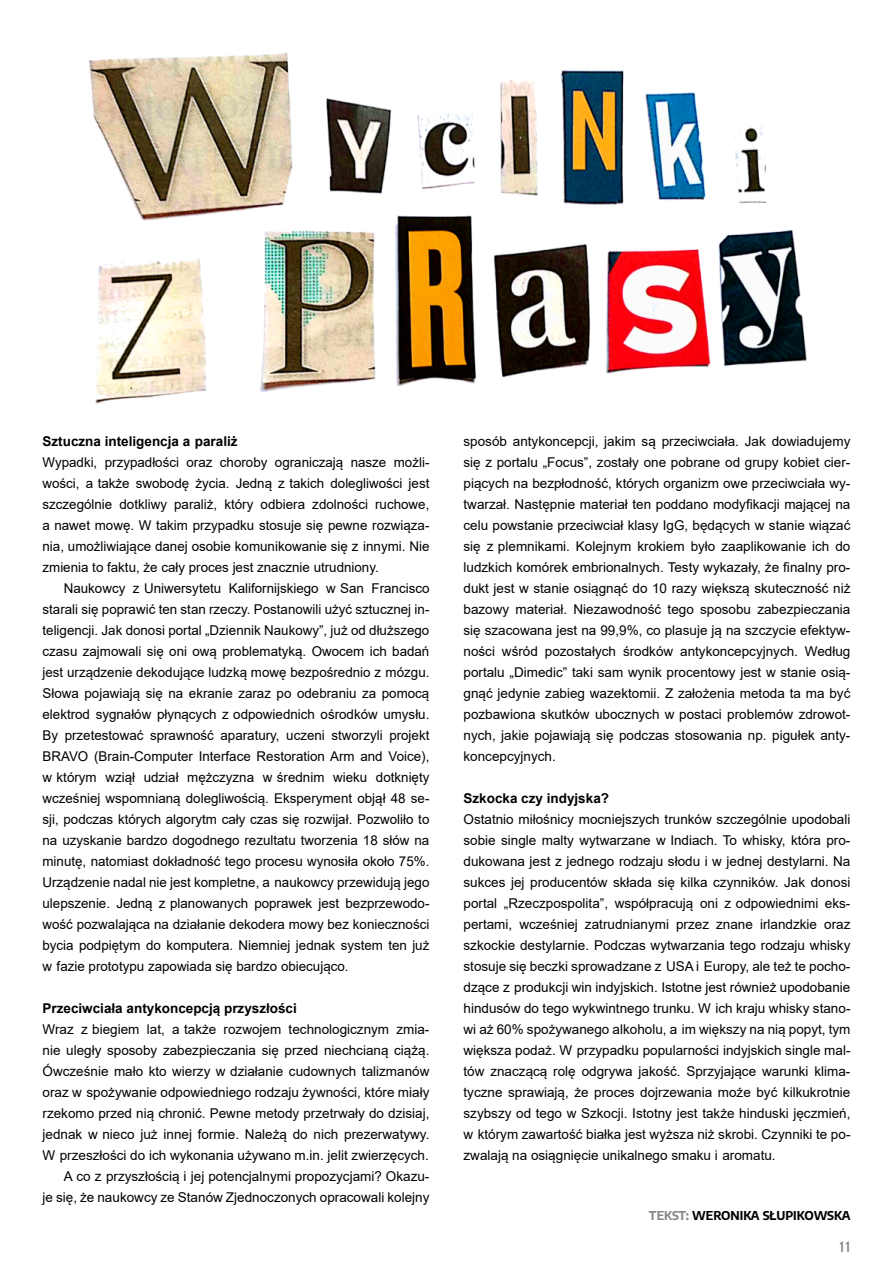
<style>
.page{position:relative;width:893px;height:1263px;background:#fff}
.page>*{position:absolute;margin:0;border:0;box-sizing:border-box;transform-origin:0 0}
.t1{font:700 15px "Bebas Neue";color:#878787}
.t2{font:13.5px/21px "Arial";color:#000;text-align:justify}
.t3{font:700 13.5px "Arial";color:#000}
.t4{font:700 12px "Encode Sans";color:#000}
.s1{color:#878787}
</style>
<div class="page">
<img style="left:89px;top:52px;width:718px;height:352px">
<p class="t3" style="left:43px;top:431px;width:197px">Sztuczna inteligencja a paraliż</p>
<p class="t2" style="left:43px;top:451px;width:388px">Wypadki, przypadłości oraz choroby ograniczają nasze możli&shy;wości, a także swobodę życia. Jedną z takich dolegliwości jest szczególnie dotkliwy paraliż, który odbiera zdolności ruchowe, a nawet mowę. W takim przypadku stosuje się pewne rozwiąza&shy;nia, umożliwiające danej osobie komunikowanie się z innymi. Nie zmienia to faktu, że cały proces jest znacznie utrudniony.</p>
<p class="t2" style="left:43px;top:577px;width:388px;text-indent:21px">Naukowcy z Uniwersytetu Kalifornijskiego w San Francisco starali się poprawić ten stan rzeczy. Postanowili użyć sztucznej in&shy;teligencji. Jak donosi portal „Dziennik Naukowy”, już od dłuższego czasu zajmowali się oni ową problematyką. Owocem ich badań jest urządzenie dekodujące ludzką mowę bezpośrednio z mózgu.<br>Słowa pojawiają się na ekranie zaraz po odebraniu za pomocą elektrod sygnałów płynących z odpowiednich ośrodków umysłu.<br>By przetestować sprawność aparatury, uczeni stworzyli projekt BRAVO (Brain-Computer Interface Restoration Arm and Voice), w którym wziął udział mężczyzna w średnim wieku dotknięty wcześniej wspomnianą dolegliwością. Eksperyment objął 48 se&shy;sji, podczas których algorytm cały czas się rozwijał. Pozwoliło to na uzyskanie bardzo dogodnego rezultatu tworzenia 18 słów na minutę, natomiast dokładność tego procesu wynosiła około 75%.<br>Urządzenie nadal nie jest kompletne, a naukowcy przewidują jego ulepszenie. Jedną z planowanych poprawek jest bezprzewodo&shy;wość pozwalająca na działanie dekodera mowy bez konieczności bycia podpiętym do komputera. Niemniej jednak system ten już w fazie prototypu zapowiada się bardzo obiecująco.</p>
<p class="t3" style="left:43px;top:998px;width:256px">Przeciwciała antykoncepcją przyszłości</p>
<p class="t2" style="left:43px;top:1018px;width:388px;text-align:right">Wraz z biegiem lat, a także rozwojem technologicznym zmia&shy;nie uległy sposoby zabezpieczania się przed niechcianą ciążą.<br>Ówcześnie mało kto wierzy w działanie cudownych talizmanów oraz w spożywanie odpowiedniego rodzaju żywności, które miały rzekomo przed nią chronić. Pewne metody przetrwały do dzisiaj, jednak w nieco już innej formie. Należą do nich prezerwatywy.<br>W przeszłości do ich wykonania używano m.in. jelit zwierzęcych.<br>A co z przyszłością i jej potencjalnymi propozycjami? Okazu-<br>je się, że naukowcy ze Stanów Zjednoczonych opracowali kolejny</p>
<p class="t2" style="left:463px;top:430px;width:388px">sposób antykoncepcji, jakim są przeciwciała. Jak dowiadujemy się z portalu „Focus”, zostały one pobrane od grupy kobiet cier&shy;piących na bezpłodność, których organizm owe przeciwciała wy&shy;twarzał. Następnie materiał ten poddano modyfikacji mającej na celu powstanie przeciwciał klasy IgG, będących w stanie wiązać się z plemnikami. Kolejnym krokiem było zaaplikowanie ich do ludzkich komórek embrionalnych. Testy wykazały, że finalny pro&shy;dukt jest w stanie osiągnąć do 10 razy większą skuteczność niż bazowy materiał. Niezawodność tego sposobu zabezpieczania się szacowana jest na 99,9%, co plasuje ją na szczycie efektyw&shy;ności wśród pozostałych środków antykoncepcyjnych. Według portalu „Dimedic” taki sam wynik procentowy jest w stanie osią&shy;gnąć jedynie zabieg wazektomii. Z założenia metoda ta ma być pozbawiona skutków ubocznych w postaci problemów zdrowot&shy;nych, jakie pojawiają się podczas stosowania np. pigułek anty&shy;koncepcyjnych.</p>
<p class="t3" style="left:463px;top:789px;width:147px">Szkocka czy indyjska?</p>
<p class="t2" style="left:463px;top:808px;width:388px">Ostatnio miłośnicy mocniejszych trunków szczególnie upodobali sobie single malty wytwarzane w Indiach. To whisky, która pro&shy;dukowana jest z jednego rodzaju słodu i w jednej destylarni. Na sukces jej producentów składa się kilka czynników. Jak donosi portal „Rzeczpospolita”, współpracują oni z odpowiednimi eks&shy;pertami, wcześniej zatrudnianymi przez znane irlandzkie oraz szkockie destylarnie. Podczas wytwarzania tego rodzaju whisky stosuje się beczki sprowadzane z USA i Europy, ale też te pocho&shy;dzące z produkcji win indyjskich. Istotne jest również upodobanie hindusów do tego wykwintnego trunku. W ich kraju whisky stano&shy;wi aż 60% spożywanego alkoholu, a im większy na nią popyt, tym większa podaż. W przypadku popularności indyjskich single mal&shy;tów znaczącą rolę odgrywa jakość. Sprzyjające warunki klima&shy;tyczne sprawiają, że proces dojrzewania może być kilkukrotnie szybszy od tego w Szkocji. Istotny jest także hinduski jęczmień, w którym zawartość białka jest wyższa niż skrobi. Czynniki te po&shy;zwalają na osiągnięcie unikalnego smaku i aromatu.</p>
<p class="t4" style="left:649px;top:1207px;width:203px"><span class="s1">TEKST:</span> WERONIKA SŁUPIKOWSKA</p>
<p class="t1" style="left:839px;top:1238px;width:13px">11</p>
</div>
